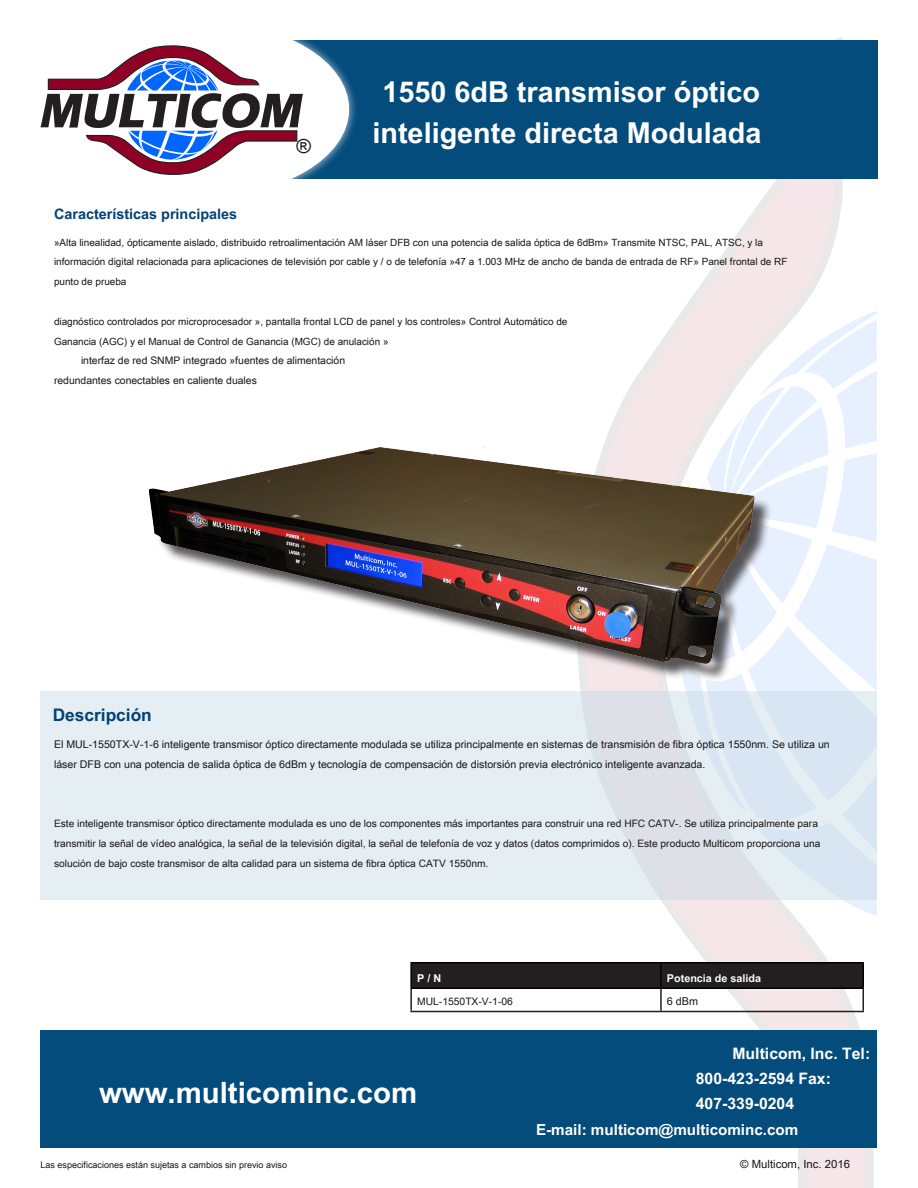
<style>
.page{position:relative;width:918px;height:1188px;background:#fff}
.page>*{position:absolute;margin:0;border:0;box-sizing:border-box;transform-origin:0 0}
.t1{font:700 29.4px "Arial Unicode MS";color:#fff}
.t2{font:700 28.8px/40.5px "Arial Unicode MS";color:#fff;text-align:center}
.t3{font:19.8px "Arial Unicode MS";color:#171615}
.t4{font:700 17.25px "Arial Unicode MS";color:#024174}
.t5{font:700 15.75px/25.2px "Arial Unicode MS";color:#fff}
.t6{font:700 15.15px "Arial Unicode MS";color:#fff}
.t7{font:700 14.4px "Arial Unicode MS";color:#024174}
.t8{font:11.4px "Arial Unicode MS";color:#171615}
.t9{font:700 10.8px "Arial Unicode MS";color:#fff}
.t10{font:10.8px "Arial Unicode MS";color:#171615}
.t11{font:10.65px/19.8px "Arial Unicode MS";color:#171615}
.t12{font:10.35px/19.8px "Arial Unicode MS";color:#171615}
.t13{font:10.2px/19.8px "Arial Unicode MS";color:#171615}
.t14{font:9.9px/19.8px "Arial Unicode MS";color:#171615}
.t15{font:9px "Arial Unicode MS";color:#171615}
</style>
<div class="page">
<svg style="left:579px;top:37px;width:298px;height:1151px"></svg>
<svg style="left:676px;top:311px;width:201px;height:605px"></svg>
<div style="left:40px;top:1030px;width:838px;height:118px;background:#034c7c"></div>
<div style="left:279px;top:40px;width:599px;height:138px;background:#034c7c"></div>
<div style="left:48px;top:12px;width:310px;height:194px;background:#fff;opacity:.75"></div>
<div style="left:58px;top:22px;width:291px;height:175px;background:#fff;border-radius:50%"></div>
<svg style="left:40px;top:45px;width:263px;height:130px"></svg>
<div style="left:152px;top:450px;width:620px;height:232px;background:#231f20;opacity:.75"></div>
<img style="left:148px;top:447px;width:623px;height:221px">
<div style="left:40px;top:691px;width:838px;height:209px;background:linear-gradient(to right,#e8f0f4,#dde6ef)"></div>
<div style="left:412px;top:963px;width:450px;height:24px;background:#231f20"></div>
<hr style="left:410px;top:989px;width:2px;height:22px;background:#231f20">
<hr style="left:660px;top:989px;width:2px;height:22px;background:#231f20">
<hr style="left:862px;top:989px;width:2px;height:22px;background:#231f20">
<hr style="left:410px;top:1011px;width:251px;height:1px;background:#231f20">
<hr style="left:661px;top:1011px;width:203px;height:1px;background:#231f20">
<hr style="left:410px;top:962px;width:251px;height:1px;background:#000">
<hr style="left:410px;top:963px;width:2px;height:24px;background:#000">
<hr style="left:410px;top:987px;width:251px;height:2px;background:#000">
<hr style="left:661px;top:962px;width:203px;height:1px;background:#000">
<hr style="left:660px;top:963px;width:2px;height:24px;background:#000">
<hr style="left:862px;top:963px;width:2px;height:24px;background:#000">
<hr style="left:661px;top:987px;width:203px;height:2px;background:#000">
<h3 class="t3" style="left:297px;top:132px;width:16px">®</h3>
<h2 class="t2" style="left:372px;top:71px;width:390px">1550 6dB transmisor óptico inteligente directa Modulada</h2>
<h3 class="t7" style="left:54px;top:204px;width:185px">Características principales</h3>
<p class="t14" style="left:54px;top:232px;width:735px">»Alta linealidad, ópticamente aislado, distribuido retroalimentación AM láser DFB con una potencia de salida óptica de 6dBm» Transmite NTSC, PAL, ATSC, y la información digital relacionada para aplicaciones de televisión por cable y / o de telefonía »47 a 1.003 MHz de ancho de banda de entrada de RF» Panel frontal de RF punto de prueba</p>
<p class="t14" style="left:54px;top:311px;width:515px">diagnóstico controlados por microprocesador », pantalla frontal LCD de panel y los controles» Control Automático de<br>Ganancia (AGC) y el Manual de Control de Ganancia (MGC) de anulación »</p>
<p class="t12" style="left:54px;top:350px;width:293px;text-indent:27px">interfaz de red SNMP integrado »fuentes de alimentación redundantes conectables en caliente duales</p>
<h3 class="t4" style="left:53px;top:702px;width:101px">Descripción</h3>
<p class="t11" style="left:54px;top:734px;width:777px">El MUL-1550TX-V-1-6 inteligente transmisor óptico directamente modulada se utiliza principalmente en sistemas de transmisión de fibra óptica 1550nm. Se utiliza un láser DFB con una potencia de salida óptica de 6dBm y tecnología de compensación de distorsión previa electrónico inteligente avanzada.</p>
<p class="t13" style="left:54px;top:813px;width:768px">Este inteligente transmisor óptico directamente modulada es uno de los componentes más importantes para construir una red HFC CATV-. Se utiliza principalmente para transmitir la señal de vídeo analógica, la señal de la televisión digital, la señal de telefonía de voz y datos (datos comprimidos o). Este producto Multicom proporciona una solución de bajo coste transmisor de alta calidad para un sistema de fibra óptica CATV 1550nm.</p>
<p class="t9" style="left:417px;top:971px;width:26px">P / N</p>
<p class="t9" style="left:667px;top:971px;width:96px">Potencia de salida</p>
<p class="t12" style="left:417px;top:991px;width:97px">MUL-1550TX-V-1-06</p>
<p class="t10" style="left:667px;top:994px;width:33px">6 dBm</p>
<h1 class="t1" style="left:99px;top:1072px;width:320px">www.multicominc.com</h1>
<p class="t15" style="left:40px;top:1158px;width:248px">Las especificaciones están sujetas a cambios sin previo aviso</p>
<h3 class="t5" style="left:696px;top:1040px;width:176px;text-indent:37px">Multicom, Inc. Tel:<br>800-423-2594 Fax:<br>407-339-0204</h3>
<h3 class="t6" style="left:536px;top:1118px;width:264px">E-mail: multicom@multicominc.com</h3>
<p class="t8" style="left:740px;top:1156px;width:111px">© Multicom, Inc. 2016</p>
</div>
